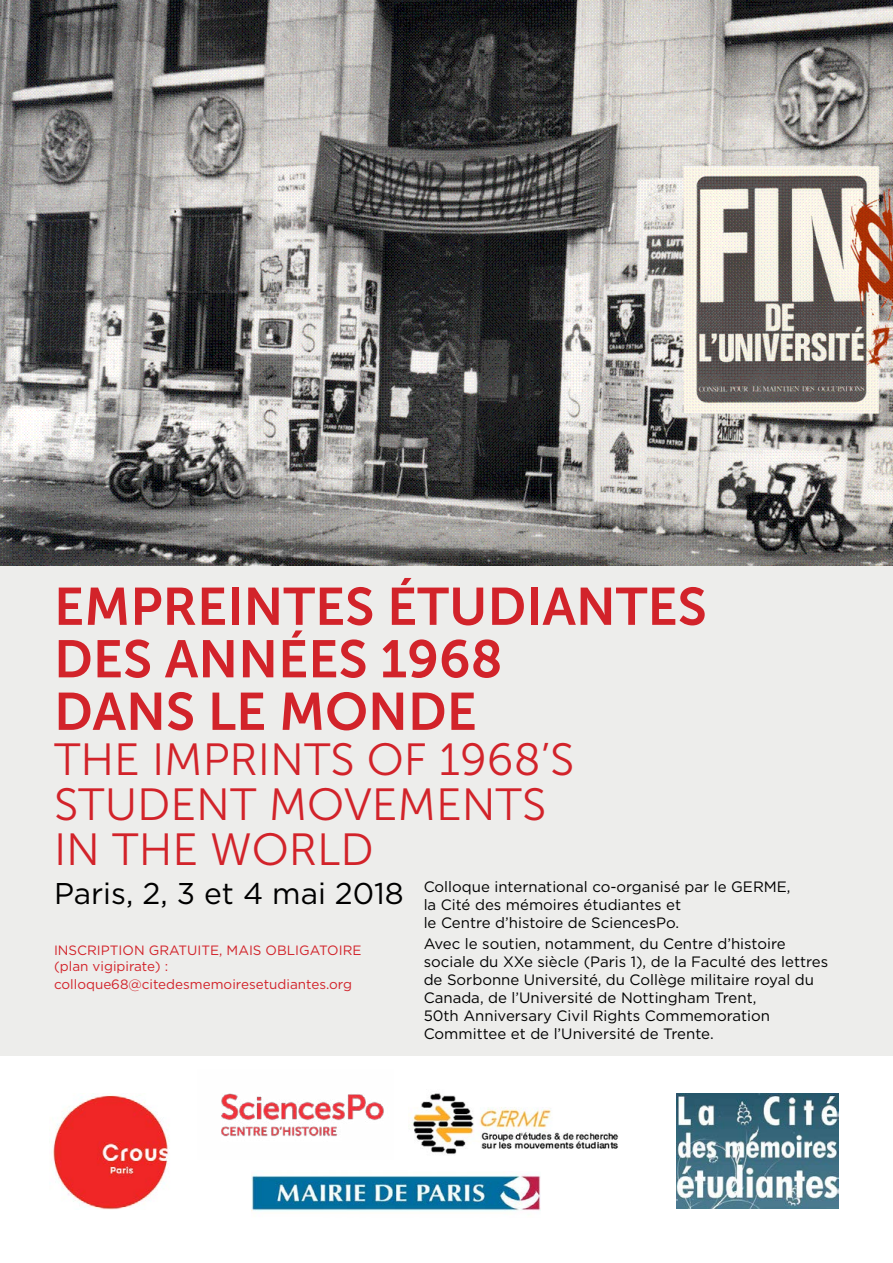
<style>
.page{position:relative;width:893px;height:1263px;background:#fff}
.page>*{position:absolute;margin:0;border:0;box-sizing:border-box;transform-origin:0 0}
.t1{font:52.5px/52.5px "Museo Sans 700";color:#d2232a}
.t2{font:45px/45px "Museo Sans 300";color:#d2232a}
.t3{font:30px "Gotham";color:#000}
.t4{font:15px/18px "Gotham";color:#000}
.t5{font:13.5px/16.2px "Gotham";color:#d2232a}
</style>
<div class="page">
<div style="left:0;top:324px;width:893px;height:731px;background:#ededeb"></div>
<img style="left:252px;top:1174px;width:289px;height:37px">
<img style="left:412px;top:1093px;width:207px;height:62px">
<img style="left:53px;top:1093px;width:117px;height:116px">
<img style="left:676px;top:1093px;width:163px;height:116px">
<img style="left:0;top:0;width:893px;height:566px">
<img style="left:221px;top:1093px;width:163px;height:44px">
<h1 class="t1" style="left:54px;top:580px;width:654px">EMPREINTES ÉTUDIANTES<br>DES ANNÉES 1968<br>DANS LE MONDE</h1>
<h2 class="t2" style="left:54px;top:737px;width:522px">THE IMPRINTS OF 1968’S<br>STUDENT MOVEMENTS<br>IN THE WORLD</h2>
<h3 class="t3" style="left:54px;top:875px;width:351px">Paris, 2, 3 et 4 mai 2018</h3>
<p class="t5" style="left:54px;top:942px;width:309px">Inscription gratuite, mais obligatoi re (plan vigipirate) :</p>
<p class="t5" style="left:54px;top:976px;width:300px">colloque68@citedesmemoiresetudiantes.org</p>
<p class="t4" style="left:424px;top:878px;width:320px">Colloque international co-organisé par le GERME</p>
<p class="t4" style="left:787px;top:878px;width:5px">,</p>
<p class="t4" style="left:424px;top:896px;width:259px">la Cité des mémoires étudiantes et le Centre d’histoire de SciencesPo.</p>
<p class="t4" style="left:424px;top:935px;width:406px">Avec le soutien, notamment, du Centre d’histoire sociale du XXe siècle (Paris 1), de la Faculté des lettres de Sorbonne U niversité, du Collège militaire royal du Canada, de l’U niversité de Nottingham Trent,<br>50th Anniversary Civil Rights Commemoration Committee et de l’U niversité de Trente.</p>
</div>
